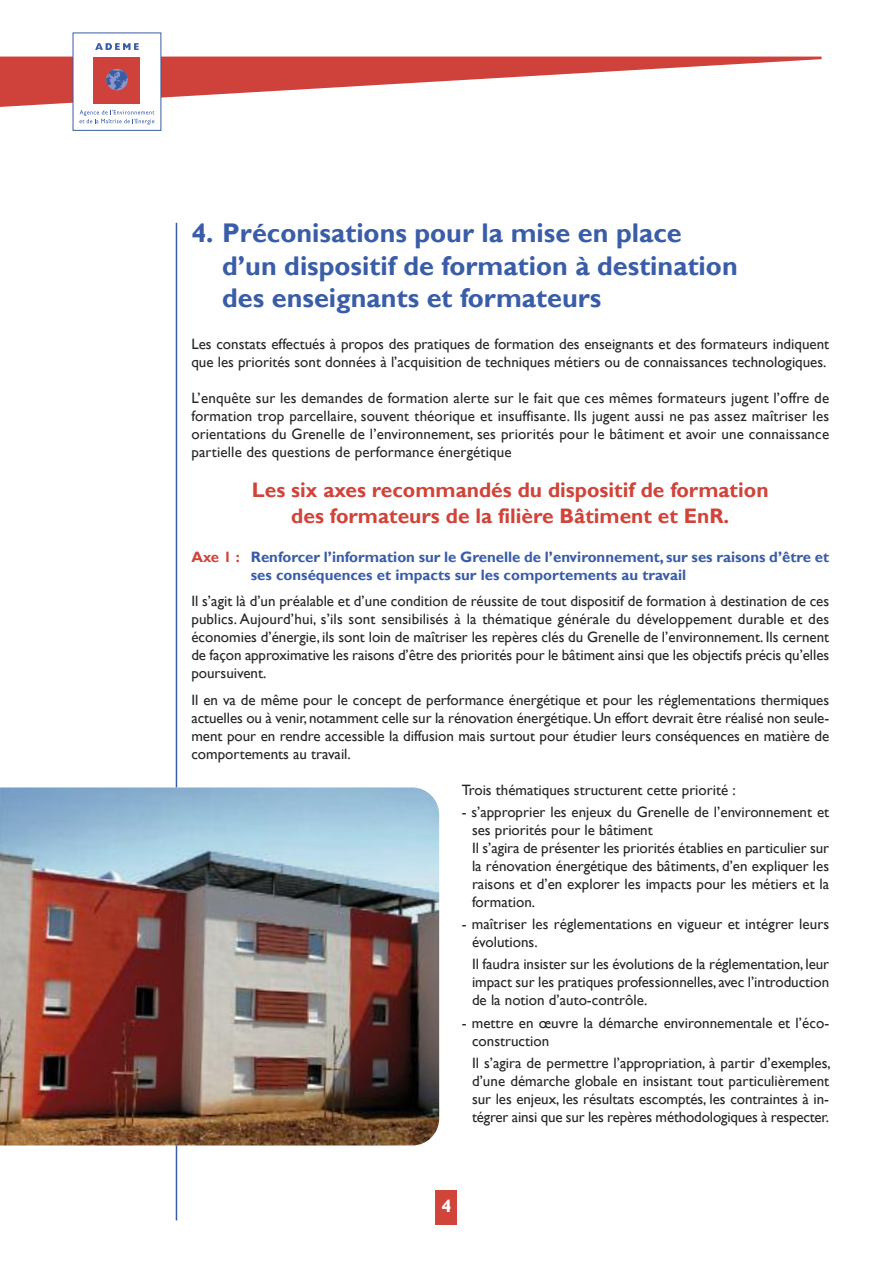
<style>
.page{position:relative;width:893px;height:1263px;background:#fff}
.page>*{position:absolute;margin:0;border:0;box-sizing:border-box;transform-origin:0 0}
.t1{font:700 27px/32.4px "Gill Sans";color:#3a5da8}
.t2{font:700 21px/25.2px "Gill Sans";color:#d0443a;text-align:center}
.t3{font:700 18px "Gill Sans";color:#fff}
.t4{font:15px/18px "Gill Sans";color:#272627;text-align:justify}
.t5{font:700 15px/18px "Gill Sans";color:#3a5da8}
.s1{color:#d0443a}
</style>
<div class="page">
<div style="left:73px;top:33px;width:88px;height:98px;border:1px solid #3a5ca5"></div>
<svg style="left:95px;top:43px;width:44px;height:7px"></svg>
<svg style="left:0;top:57px;width:821px;height:68px"></svg>
<hr style="left:176px;top:223px;width:1px;height:997px;background:#3a5da8">
<img style="left:0;top:787px;width:439px;height:358px">
<div style="left:436px;top:1191px;width:21px;height:34px;background:#d0443a"></div>
<h1 class="t1" style="left:222px;top:217px;width:517px;text-indent:-31px">4. Préconisations pour la mise en place d’un dispositif de formation à destination des enseignants et formateurs</h1>
<p class="t4" style="left:191px;top:335px;width:639px">Les constats effectués à propos des pratiques de formation des enseignants et des formateurs indiquent que les priorités sont données à l’acquisition de techniques métiers ou de connaissances technologiques.</p>
<p class="t4" style="left:191px;top:389px;width:639px">L’enquête sur les demandes de formation alerte sur le fait que ces mêmes formateurs jugent l’offre de formation trop parcellaire, souvent théorique et insuffisante. Ils jugent aussi ne pas assez maîtriser les orientations du Grenelle de l’environnement, ses priorités pour le bâtiment et avoir une connaissance partielle des questions de performance énergétique</p>
<h2 class="t2" style="left:252px;top:477px;width:518px">Les six axes recommandés du dispositif de formation des formateurs de la filière Bâtiment et EnR.</h2>
<p class="t5" style="left:251px;top:547px;width:580px;text-indent:-60px"><span class="s1">Axe 1 :</span> Renforcer l’information sur le Grenelle de l’environnement, sur ses raisons d’être et ses conséquences et impacts sur les comportements au travail</p>
<p class="t4" style="left:191px;top:592px;width:639px">Il s’agit là d’un préalable et d’une condition de réussite de tout dispositif de formation à destination de ces publics. Aujourd’hui, s’ils sont sensibilisés à la thématique générale du développement durable et des économies d’énergie, ils sont loin de maîtriser les repères clés du Grenelle de l’environnement. Ils cernent de façon approximative les raisons d’être des priorités pour le bâtiment ainsi que les objectifs précis qu’elles poursuivent.</p>
<p class="t4" style="left:191px;top:690px;width:639px">Il en va de même pour le concept de performance énergétique et pour les réglementations thermiques actuelles ou à venir, notamment celle sur la rénovation énergétique.Un effort devrait être réalisé non seule&shy;ment pour en rendre accessible la diffusion mais surtout pour étudier leurs conséquences en matière de comportements au travail.</p>
<p class="t4" style="left:462px;top:780px;width:276px">Trois thématiques structurent cette priorité :</p>
<p class="t4" style="left:472px;top:803px;width:359px;text-align:left;text-indent:-10px">- s’approprier les enjeux du Grenelle de l’environnement et ses priorités pour le bâtiment<br>Il s’agira de présenter les priorités établies en particulier sur la rénovation énergétique des bâtiments, d’en expliquer les raisons et d’en explorer les impacts pour les métiers et la formation.</p>
<p class="t4" style="left:472px;top:915px;width:359px;text-indent:-10px">- maîtriser les réglementations en vigueur et intégrer leurs évolutions.</p>
<p class="t4" style="left:472px;top:955px;width:359px">Il faudra insister sur les évolutions de la réglementation, leur impact sur les pratiques professionnelles, avec l’introduction de la notion d’auto-contrôle.</p>
<p class="t4" style="left:472px;top:1013px;width:359px;text-indent:-10px">- mettre en œuvre la démarche environnementale et l’éco&shy;construction</p>
<p class="t4" style="left:472px;top:1054px;width:360px">Il s’agira de permettre l’appropriation, à partir d’exemples, d’une démarche globale en insistant tout particulièrement sur les enjeux, les résultats escomptés, les contraintes à in&shy;tégrer ainsi que sur les repères méthodologiques à respecter.</p>
<p class="t3" style="left:441px;top:1195px;width:11px">4</p>
</div>
